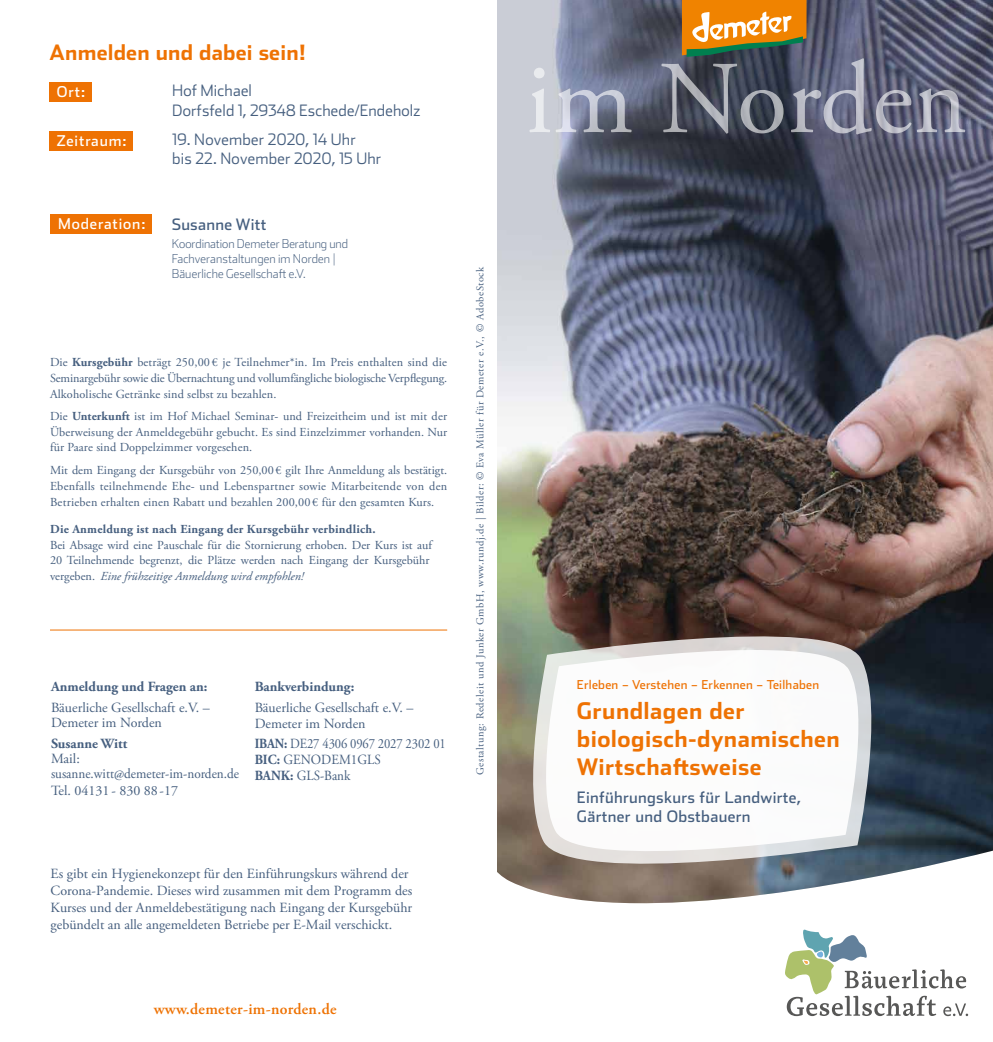
<style>
.page{position:relative;width:993px;height:1042px;background:#fff}
.page>*{position:absolute;margin:0;border:0;box-sizing:border-box;transform-origin:0 0}
.t1{font:700 22.75px/28px "Stainless";letter-spacing:.02em;color:#ee7203}
.t2{font:700 21px "Stainless";letter-spacing:.01em;color:#ee7203}
.t3{font:300 15.75px/19.2px "Stainless";letter-spacing:.01em;color:#465f7f}
.t4{font:15.75px/19.2px "Stainless";letter-spacing:.02em;color:#465f7f}
.t5{font:600 15.75px "Adobe Garamond Pro";letter-spacing:.02em;color:#ee7203}
.t6{font:14.88px "Stainless";letter-spacing:.06em;color:#fff}
.t7{font:14px/16.8px "Adobe Garamond Pro";color:#455e7e}
.t8{font:14px/15.8px "Adobe Garamond Pro";color:#465f7f}
.t9{font:14px/15.8px "Adobe Garamond Pro";color:#465f7f;scale:.9 1}
.t10{font:700 14px "Adobe Garamond Pro";color:#465f7f}
.t11{font:12.25px/15.8px "Adobe Garamond Pro";color:#465f7f;text-align:justify}
.t12{font:200 12.25px/14.9px "Stainless";letter-spacing:.005em;color:#465f7f}
.t13{font:700 12.25px "Adobe Garamond Pro";letter-spacing:.02em;color:#465f7f}
.t14{font:12.25px "Stainless";letter-spacing:.02em;color:#ee7203}
.t15{font:10.5px "Adobe Garamond Pro";letter-spacing:.05em;color:#465f7f}
.s1{font-weight:700}
.s2{font-style:italic}
</style>
<div class="page">
<img style="left:497px;top:0;width:495px;height:904px">
<svg style="left:531px;top:635px;width:341px;height:230px;background:#989794"></svg>
<svg style="left:544px;top:648px;width:315px;height:205px"></svg>
<svg style="left:529px;top:68px;width:102px;height:64px;background:#a1a6b8"></svg>
<svg style="left:785px;top:929px;width:182px;height:87px"></svg>
<svg style="left:661px;top:0;width:304px;height:134px;background:#726b6c"></svg>
<hr style="left:50px;top:629px;width:397px;height:1px;background:#ee7203">
<div style="left:50px;top:82px;width:42px;height:20px;background:#ee7203"></div>
<div style="left:49px;top:131px;width:84px;height:20px;background:#ee7203"></div>
<div style="left:50px;top:214px;width:101px;height:20px;background:#ee7203"></div>
<h2 class="t2" style="left:50px;top:39px;width:258px">Anmelden und dabei sein!</h2>
<p class="t3" style="left:172px;top:81px;width:249px">Hof Michael<br>Dorfsfeld 1, 29348 Eschede/Endeholz</p>
<p class="t3" style="left:172px;top:129px;width:210px">19. November 2020, 14 Uhr<br>bis 22. November 2020, 15 Uhr</p>
<p class="t6" style="left:57px;top:83px;width:30px">Ort:</p>
<p class="t6" style="left:57px;top:132px;width:71px">Zeitraum:</p>
<p class="t6" style="left:58px;top:214px;width:89px">Moderation:</p>
<p class="t4" style="left:172px;top:215px;width:96px">Susanne Witt</p>
<p class="t12" style="left:172px;top:236px;width:178px">Koordination Demeter Beratung und<br>Fachveranstaltungen im Norden |<br>Bäuerliche Gesellschaft e.V.</p>
<p class="t11" style="left:50px;top:355px;width:398px">Die <span class="s1">Kursgebühr</span> beträgt 250,00 € je Teilnehmer*in. Im Preis enthalten sind die Seminargebühr sowie die Übernachtung und vollumfängliche biologische Verpflegung.<br>Alkoholische Getränke sind selbst zu bezahlen.</p>
<p class="t11" style="left:50px;top:408px;width:398px">Die <span class="s1">Unterkunft</span> ist im Hof Michael Seminar- und Freizeitheim und ist mit der Überweisung der Anmeldegebühr gebucht. Es sind Einzelzimmer vorhanden. Nur für Paare sind Doppelzimmer vorgesehen.</p>
<p class="t11" style="left:50px;top:463px;width:398px">Mit dem Eingang der Kursgebühr von 250,00€ gilt Ihre Anmeldung als bestätigt.<br>Ebenfalls teilnehmende Ehe- und Lebenspartner sowie Mitarbeitende von den Betrieben erhalten einen Rabatt und bezahlen 200,00 € für den gesamten Kurs.</p>
<p class="t13" style="left:50px;top:522px;width:327px">Die Anmeldung ist nach Eingang der Kursgebühr verbindlich.</p>
<p class="t11" style="left:50px;top:537px;width:383px;text-align:left">Bei Absage wird eine Pauschale für die Stornierung erhoben. Der Kurs ist auf<br>20 Teilnehmende begrenzt, die Plätze werden nach Eingang der Kursgebühr vergeben. <span class="s2">Eine frühzeitige Anmeldung wird empfohlen!</span></p>
<p class="t10" style="left:51px;top:678px;width:158px">Anmeldung und Fragen an:</p>
<p class="t8" style="left:51px;top:700px;width:160px">Bäuerliche Gesellschaft e.V. –<br>Demeter im Norden</p>
<p class="t10" style="left:51px;top:735px;width:78px">Susanne Witt</p>
<p class="t8" style="left:51px;top:751px;width:189px;line-height:15px">Mail: susanne.witt@demeter-im-norden.de</p>
<p class="t8" style="left:51px;top:783px;width:129px">Tel. 04131 - 830 88 -17</p>
<p class="t10" style="left:254px;top:678px;width:101px">Bankverbindung:</p>
<p class="t8" style="left:254px;top:700px;width:160px">Bäuerliche Gesellschaft e.V. –<br>Demeter im Norden</p>
<p class="t9" style="left:254px;top:736px;width:214px"><span class="s1">IBAN:</span> DE27 4306 0967 2027 2302 01<br><span class="s1">BIC:</span> GENODEM1GLS<br><span class="s1">BANK:</span> GLS-Bank</p>
<p class="t15" style="left:474px;top:775px;width:510px;rotate:-90deg">Gestaltung: Redeleit und Junker GmbH, www.rundj.de | Bilder: © Eva Müller für Demeter e.V., © AdobeStock</p>
<p class="t7" style="left:51px;top:866px;width:363px">Es gibt ein Hygienekonzept für den Einführungskurs während der Corona-Pandemie. Dieses wird zusammen mit dem Programm des Kurses und der Anmeldebestätigung nach Eingang der Kursgebühr gebündelt an alle angemeldeten Betriebe per E-Mail verschickt.</p>
<p class="t5" style="left:154px;top:1000px;width:184px">www.demeter-im-norden.de</p>
<p class="t14" style="left:576px;top:677px;width:244px">Erleben – Verstehen – Erkennen – Teilhaben</p>
<h1 class="t1" style="left:576px;top:696px;width:264px">Grundlagen der biologisch-dynamischen<br>Wirtschaftsweise</h1>
<p class="t4" style="left:576px;top:787px;width:225px">Einführungskurs für Landwirte,<br>Gärtner und Obstbauern</p>
</div>
